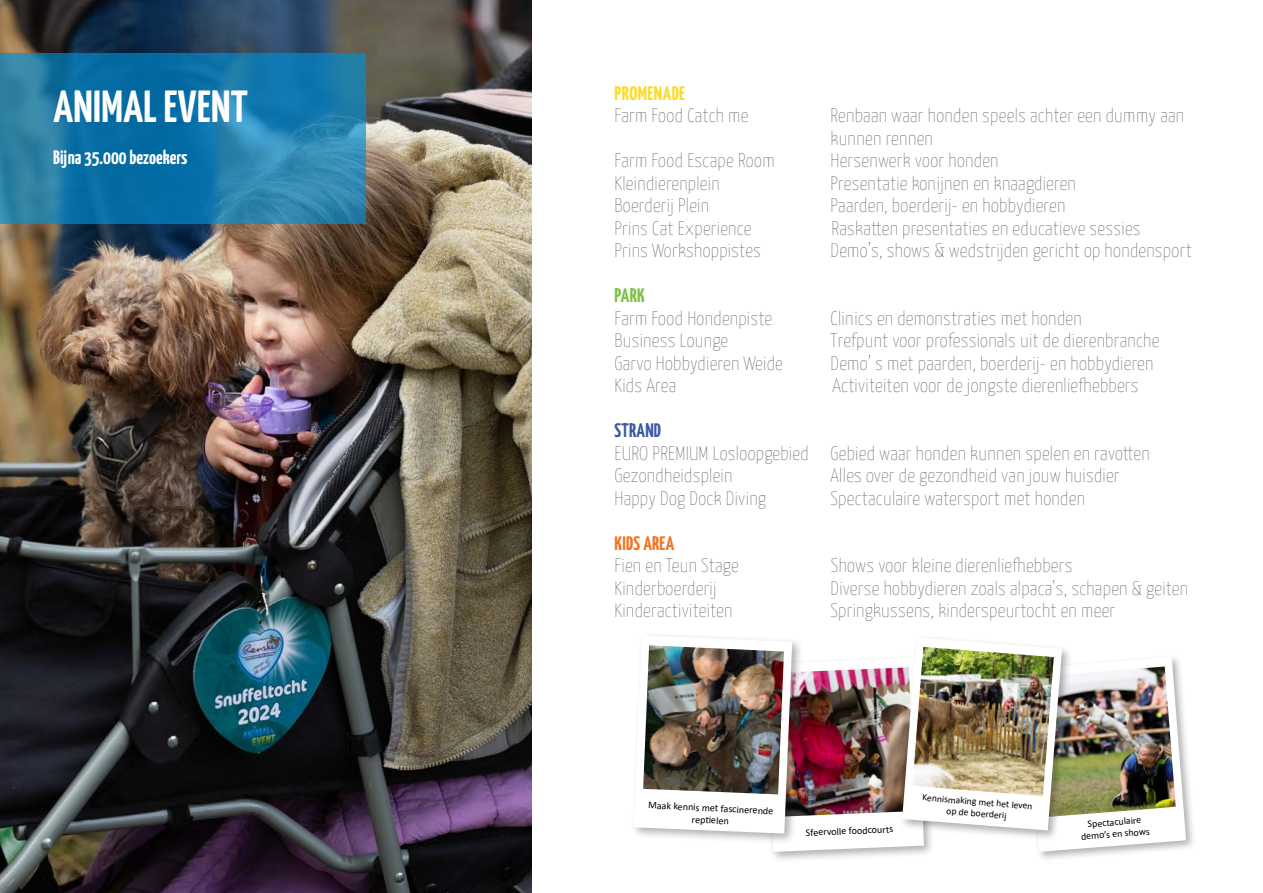
<style>
.page{position:relative;width:1263px;height:893px;background:#fff}
.page>*{position:absolute;margin:0;border:0;box-sizing:border-box;transform-origin:0 0}
.t1{font:200 45px "Yanone Kaffeesatz";letter-spacing:.01em;color:#fff}
.t2{font:200 19.5px/22.5px "Yanone Kaffeesatz";letter-spacing:.015em;color:#636366}
.t3{font:200 19.5px "Yanone Kaffeesatz";color:#fff}
.t4{font:200 19.5px "Yanone Kaffeesatz";letter-spacing:.025em;color:#fcda29}
.t5{font:200 19.5px "Yanone Kaffeesatz";letter-spacing:.015em;color:#f47321}
.t6{font:200 19.5px "Yanone Kaffeesatz";letter-spacing:.015em;color:#3859a3}
.t7{font:200 19.5px "Yanone Kaffeesatz";color:#7bc142}
.t8{font:10.2px/12.1px "Calibri";color:#000001;text-align:center}
.t9{font:9.9px/11.9px "Calibri";color:#000001;text-align:center}
.t10{font:9.6px/11.6px "Calibri";color:#000001;text-align:center}
</style>
<div class="page">
<img style="left:0;top:0;width:531px;height:893px">
<svg style="left:0;top:53px;width:366px;height:170px;background:#1a79a9"></svg>
<div style="left:762px;top:654px;width:173px;height:209px;background:#231f20;opacity:.35"></div>
<div style="left:1021px;top:654px;width:176px;height:208px;background:#231f20;opacity:.35"></div>
<img style="left:634px;top:635px;width:552px;height:217px">
<img style="left:912px;top:647px;width:142px;height:149px">
<p class="t1" style="left:53px;top:74px;width:196px">ANIMAL EVENT</p>
<p class="t3" style="left:53px;top:143px;width:136px">Bijna 35.000 bezoekers</p>
<p class="t4" style="left:615px;top:79px;width:72px">PROMENADE</p>
<p class="t2" style="left:614px;top:103px;width:136px">Farm Food Catch me</p>
<p class="t2" style="left:830px;top:103px;width:355px">Renbaan waar honden speels achter een dummy aan kunnen rennen</p>
<p class="t2" style="left:614px;top:148px;width:162px">Farm Food Escape Room</p>
<p class="t2" style="left:830px;top:148px;width:169px">Hersenwerk voor honden</p>
<p class="t2" style="left:614px;top:171px;width:107px">Kleindierenplein</p>
<p class="t2" style="left:830px;top:171px;width:247px">Presentatie konijnen en knaagdieren</p>
<p class="t2" style="left:614px;top:193px;width:96px">Boerderij Plein</p>
<p class="t2" style="left:830px;top:193px;width:236px">Paarden, boerderij- en hobbydieren</p>
<p class="t2" style="left:614px;top:216px;width:138px">Prins Cat Experience</p>
<p class="t2" style="left:832px;top:216px;width:311px">Raskatten presentaties en educatieve sessies</p>
<p class="t2" style="left:614px;top:238px;width:148px">Prins Workshoppistes</p>
<p class="t2" style="left:830px;top:238px;width:363px">Demo’s, shows &amp; wedstrijden gericht op hondensport</p>
<p class="t7" style="left:614px;top:282px;width:32px">PARK</p>
<p class="t2" style="left:614px;top:306px;width:159px">Farm Food Hondenpiste</p>
<p class="t2" style="left:830px;top:306px;width:253px">Clinics en demonstraties met honden</p>
<p class="t2" style="left:614px;top:328px;width:115px">Business Lounge</p>
<p class="t2" style="left:830px;top:328px;width:330px">Trefpunt voor professionals uit de dierenbranche</p>
<p class="t2" style="left:614px;top:351px;width:170px">Garvo Hobbydieren Weide</p>
<p class="t2" style="left:830px;top:351px;width:324px">Demo’ s met paarden, boerderij- en hobbydieren</p>
<p class="t2" style="left:614px;top:373px;width:63px">Kids Area</p>
<p class="t2" style="left:832px;top:373px;width:308px">Activiteiten voor de jongste dierenliefhebbers</p>
<p class="t6" style="left:614px;top:417px;width:48px">STRAND</p>
<p class="t2" style="left:614px;top:441px;width:537px">EURO PREMIUM Losloopgebied Gebied waar honden kunnen spelen en ravotten</p>
<p class="t2" style="left:614px;top:463px;width:119px">Gezondheidsplein</p>
<p class="t2" style="left:830px;top:463px;width:291px">Alles over de gezondheid van jouw huisdier</p>
<p class="t2" style="left:614px;top:486px;width:153px">Happy Dog Dock Diving</p>
<p class="t2" style="left:830px;top:486px;width:256px">Spectaculaire watersport met honden</p>
<p class="t5" style="left:614px;top:529px;width:61px">KIDS AREA</p>
<p class="t2" style="left:614px;top:553px;width:126px">Fien en Teun Stage</p>
<p class="t2" style="left:831px;top:553px;width:243px">Shows voor kleine dierenliefhebbers</p>
<p class="t2" style="left:614px;top:576px;width:104px">Kinderboerderij</p>
<p class="t2" style="left:830px;top:576px;width:359px">Diverse hobbydieren zoals alpaca’s, schapen &amp; geiten</p>
<p class="t2" style="left:614px;top:598px;width:119px">Kinderactiviteiten</p>
<p class="t2" style="left:830px;top:598px;width:286px">Springkussens, kinderspeurtocht en meer</p>
<p class="t8" style="left:649px;top:798px;width:127px;rotate:3deg">Maak kennis met fascinerende repti elen</p>
<p class="t10" style="left:923px;top:791px;width:112px;rotate:5deg">Kennismaking met het leven op de boerderij</p>
<p class="t8" style="left:805px;top:826px;width:89px;rotate:-2deg">Sfeervolle foodcourts</p>
<p class="t9" style="left:1080px;top:818px;width:70px;rotate:-4deg">Spectaculaire demo’s en shows</p>
</div>
